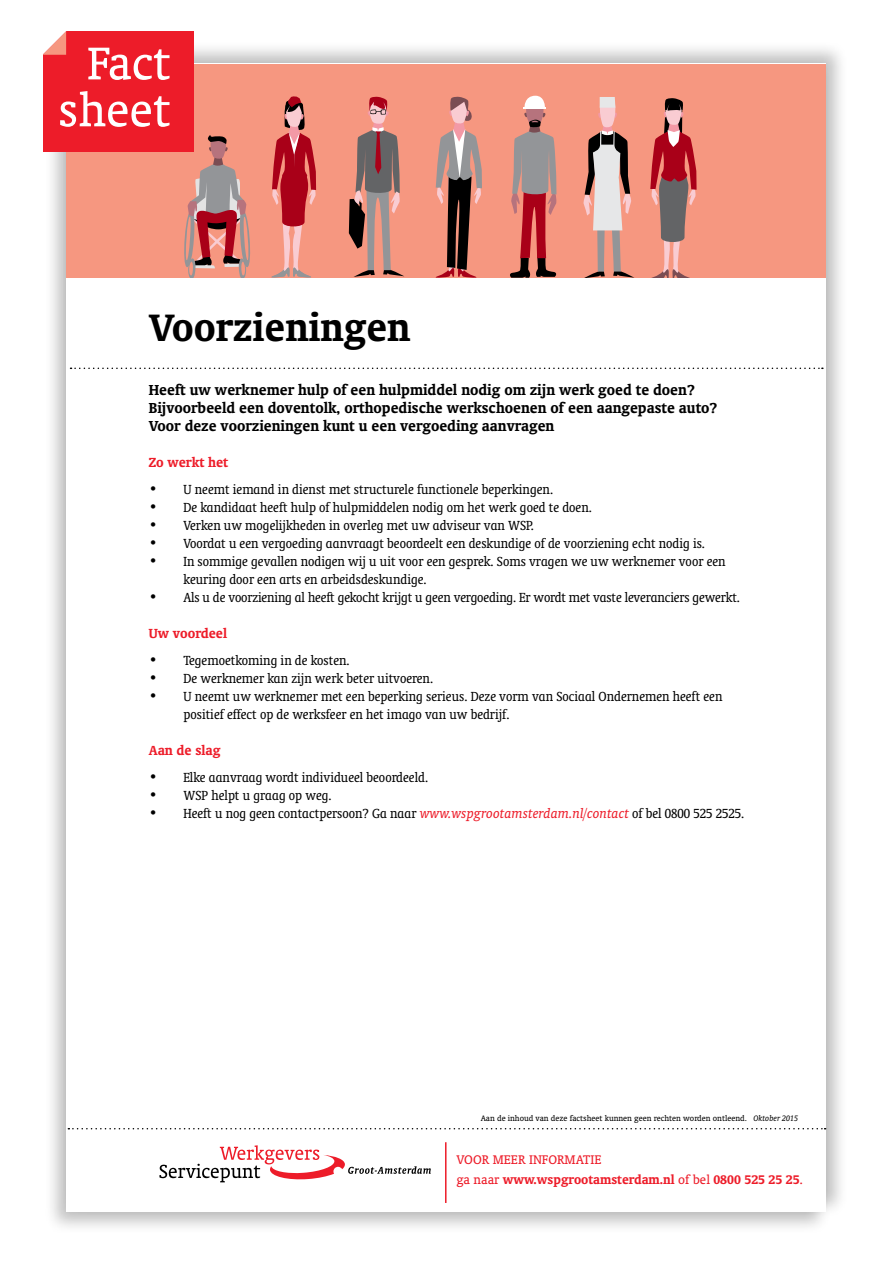
<style>
.page{position:relative;width:893px;height:1263px;background:#fff}
.page>*{position:absolute;margin:0;border:0;box-sizing:border-box;transform-origin:0 0}
.t1{font:700 43.5px "Oranda BT";color:#000}
.t2{font:700 16.5px/18px "Oranda BT";color:#000}
.t3{font:condensed 15px/18px "Oranda BT";color:#000}
.t4{font:700 15px "Oranda BT";color:#ed1c29}
.t5{font:700 14.25px/19.5px "Oranda BT";color:#ed1c29}
.t6{font:9px "Oranda BT";color:#000}
.s1{font-style:italic;font-stretch:normal;color:#ed1c29}
.s2{font-style:italic}
.s3{font-weight:400}
</style>
<div class="page">
<div style="left:44px;top:58px;width:788px;height:1177px;background:#000;opacity:.25"></div>
<div style="left:61px;top:41px;width:788px;height:1177px;background:#000;opacity:.25"></div>
<div style="left:67px;top:64px;width:759px;height:1148px;background:#fff"></div>
<svg style="left:71px;top:368px;width:752px;height:1px"></svg>
<svg style="left:159px;top:1145px;width:272px;height:37px"></svg>
<hr style="left:445px;top:1142px;width:1px;height:61px;background:#ed1c29">
<svg style="left:68px;top:1128px;width:758px;height:1px"></svg>
<div style="left:67px;top:64px;width:759px;height:214px;background:#f69780"></div>
<svg style="left:436px;top:97px;width:46px;height:181px"></svg>
<svg style="left:271px;top:96px;width:45px;height:182px"></svg>
<svg style="left:349px;top:97px;width:55px;height:180px"></svg>
<svg style="left:184px;top:135px;width:67px;height:143px"></svg>
<svg style="left:583px;top:97px;width:51px;height:181px"></svg>
<svg style="left:650px;top:98px;width:47px;height:180px"></svg>
<svg style="left:510px;top:96px;width:47px;height:182px"></svg>
<div style="left:43px;top:31px;width:151px;height:121px;background:#ed1c29"></div>
<svg style="left:88px;top:48px;width:82px;height:32px"></svg>
<svg style="left:60px;top:91px;width:110px;height:36px"></svg>
<svg style="left:43px;top:31px;width:24px;height:24px"></svg>
<h1 class="t1" style="left:149px;top:301px;width:263px">Voorzieningen</h1>
<p class="t2" style="left:149px;top:380px;width:570px">Heeft uw werknemer hulp of een hulpmiddel nodig om zijn werk goed te doen?<br>Bijvoorbeeld een doventolk, orthopedische werkschoenen of een aangepaste auto?<br>Voor deze voorzieningen kunt u een vergoeding aanvragen</p>
<p class="t4" style="left:149px;top:453px;width:81px">Zo werkt het</p>
<p class="t3" style="left:149px;top:480px;width:406px">• U neemt iemand in dienst met structurele functionele beperkingen.</p>
<p class="t3" style="left:149px;top:498px;width:445px">• De kandidaat heeft hulp of hulpmiddelen nodig om het werk goed te doen.</p>
<p class="t3" style="left:149px;top:516px;width:387px">• Verken uw mogelijkheden in overleg met uw adviseur van WSP.</p>
<p class="t3" style="left:149px;top:534px;width:558px">• Voordat u een vergoeding aanvraagt beoordeelt een deskundige of de voorziening echt nodig is.</p>
<p class="t3" style="left:183px;top:552px;width:544px;text-indent:-35px">• In sommige gevallen nodigen wij u uit voor een gesprek. Soms vragen we uw werknemer voor een keuring door een arts en arbeidsdeskundige.</p>
<p class="t3" style="left:149px;top:588px;width:593px">• Als u de voorziening al heeft gekocht krijgt u geen vergoeding. Er wordt met vaste leveranciers gewerkt.</p>
<p class="t4" style="left:149px;top:624px;width:80px">Uw voordeel</p>
<p class="t3" style="left:149px;top:651px;width:202px">• Tegemoetkoming in de kosten.</p>
<p class="t3" style="left:149px;top:669px;width:286px">• De werknemer kan zijn werk beter uitvoeren.</p>
<p class="t3" style="left:183px;top:687px;width:540px;text-indent:-35px">• U neemt uw werknemer met een beperking serieus. Deze vorm van Sociaal Ondernemen heeft een positief effect op de werksfeer en het imago van uw bedrijf.</p>
<p class="t4" style="left:149px;top:741px;width:73px">Aan de slag</p>
<p class="t3" style="left:149px;top:768px;width:281px">• Elke aanvraag wordt individueel beoordeeld.</p>
<p class="t3" style="left:149px;top:786px;width:184px">• WSP helpt u graag op weg.</p>
<p class="t3" style="left:149px;top:804px;width:597px">• Heeft u nog geen contactpersoon? Ga naar <span class="s1">www.wspgrootamsterdam.nl/contact</span> of bel 0800 525 2525.</p>
<p class="t6" style="left:481px;top:1113px;width:319px">Aan de inhoud van deze factsheet kunnen geen rechten worden ontleend. <span class="s2">Oktober 2015</span></p>
<p class="t5" style="left:456px;top:1149px;width:348px"><span class="s3">VOOR MEER INFORMATIE<br>ga naar</span> www.wspgrootamsterdam.nl <span class="s3">of bel</span> 0800 525 25 25<span class="s3">.</span></p>
</div>
